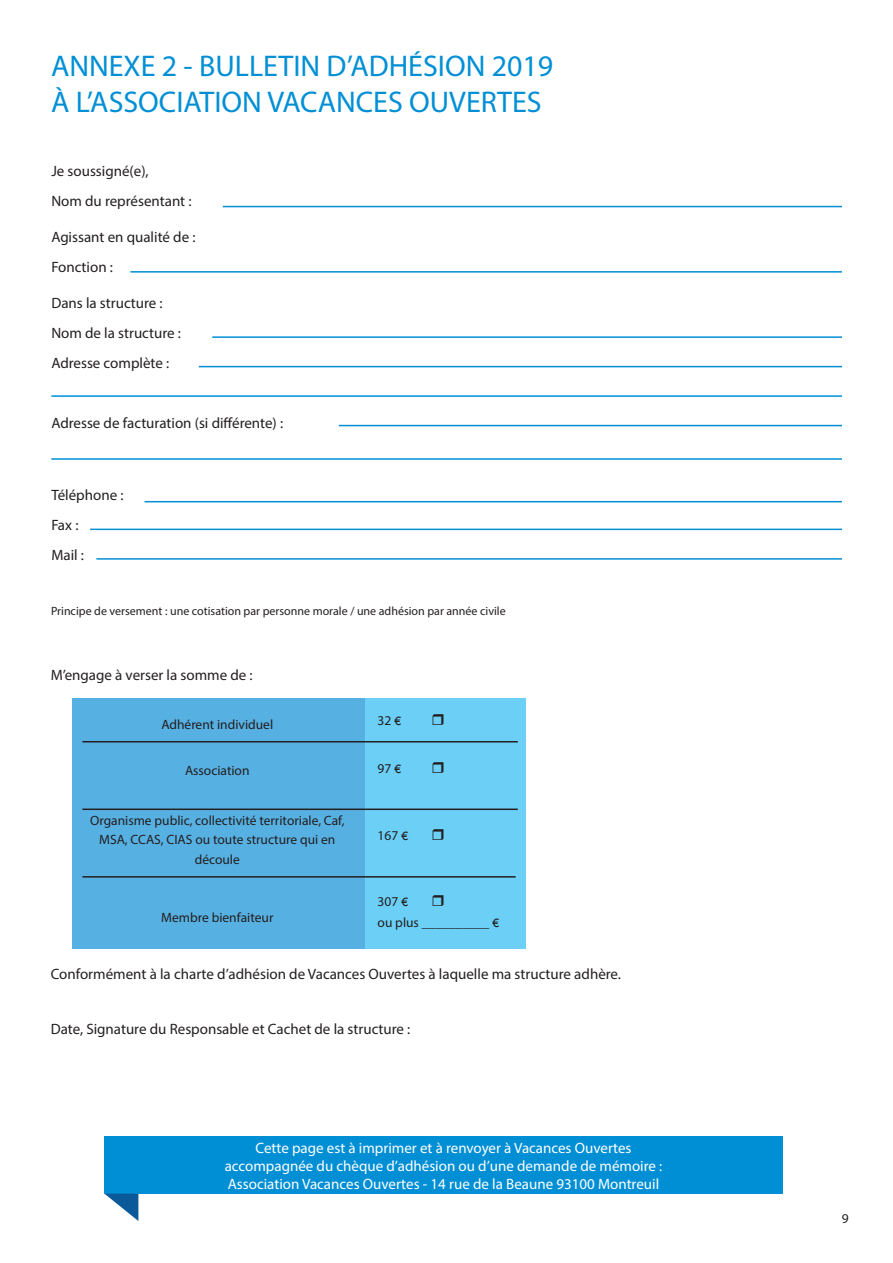
<style>
.page{position:relative;width:893px;height:1263px;background:#fff}
.page>*{position:absolute;margin:0;border:0;box-sizing:border-box;transform-origin:0 0}
.t1{font:30px/36px "Myriad Pro";color:#008fd5}
.t2{font:15px/30px "Myriad Pro";color:#231f20}
.t3{font:15px/18px "Myriad Pro";color:#fff;text-align:center}
.t4{font:13.5px/19.5px "Myriad Pro";color:#231f20}
.t5{font:12px "Myriad Pro";color:#231f20}
.s1{font-family:"Gill Sans";font-size:12px}
</style>
<div class="page">
<div style="left:72px;top:698px;width:294px;height:251px;background:#57b0e2"></div>
<div style="left:365px;top:698px;width:161px;height:251px;background:#6bcff6"></div>
<div style="left:104px;top:1136px;width:679px;height:58px;background:#008fd5"></div>
<hr style="left:82px;top:741px;width:436px;height:1px;background:#231f20">
<hr style="left:82px;top:808px;width:436px;height:2px;background:#231f20">
<hr style="left:82px;top:876px;width:434px;height:1px;background:#231f20">
<svg style="left:105px;top:1194px;width:33px;height:27px"></svg>
<hr style="left:223px;top:206px;width:619px;height:1px;background:#008fd5">
<hr style="left:130px;top:271px;width:712px;height:2px;background:#008fd5">
<hr style="left:212px;top:336px;width:630px;height:2px;background:#008fd5">
<hr style="left:199px;top:366px;width:643px;height:1px;background:#008fd5">
<hr style="left:51px;top:395px;width:791px;height:2px;background:#008fd5">
<hr style="left:339px;top:425px;width:503px;height:1px;background:#008fd5">
<hr style="left:51px;top:458px;width:791px;height:2px;background:#008fd5">
<hr style="left:145px;top:501px;width:697px;height:1px;background:#008fd5">
<hr style="left:90px;top:529px;width:752px;height:1px;background:#008fd5">
<hr style="left:96px;top:558px;width:746px;height:2px;background:#008fd5">
<h1 class="t1" style="left:51px;top:47px;width:504px">ANNEXE 2 - BULLETIN D’ADHÉSION 2019<br>À L’ASSOCIATION VACANCES OUVERTES</h1>
<p class="t2" style="left:51px;top:155px;width:142px">Je soussigné(e),<br>Nom du représentant :</p>
<p class="t2" style="left:51px;top:221px;width:146px">Agissant en qualité de :<br>Fonction :</p>
<p class="t2" style="left:51px;top:287px;width:131px">Dans la structure :<br>Nom de la structure :<br>Adresse complète :</p>
<p class="t2" style="left:51px;top:407px;width:233px">Adresse de facturation (si différente) :</p>
<p class="t2" style="left:51px;top:479px;width:74px">Téléphone :<br>Fax :<br>Mail :</p>
<p class="t5" style="left:51px;top:603px;width:456px">Principe de versement : une cotisation par personne morale / une adhésion par année civile</p>
<p class="t2" style="left:51px;top:659px;width:204px">M’engage à verser la somme de :</p>
<p class="t4" style="left:161px;top:714px;width:113px">Adhérent individuel</p>
<p class="t4" style="left:185px;top:761px;width:66px">Association</p>
<p class="t4" style="left:90px;top:810px;width:256px;text-align:center">Organisme public, collectivité territoriale, Caf,<br>MSA, CCAS, CIAS ou toute structure qui en découle</p>
<p class="t4" style="left:161px;top:908px;width:114px">Membre bienfaiteur</p>
<p class="t4" style="left:378px;top:710px;width:26px">32 <span class="s1">€</span></p>
<p class="t4" style="left:378px;top:758px;width:26px">97 <span class="s1">€</span></p>
<p class="t4" style="left:378px;top:826px;width:32px">167 <span class="s1">€</span></p>
<p class="t4" style="left:378px;top:891px;width:123px;line-height:21px">307 <span class="s1">€<br></span>ou plus __________ <span class="s1">€</span></p>
<p class="t2" style="left:51px;top:958px;width:572px">Conformément à la charte d’adhésion de Vacances Ouvertes à laquelle ma structure adhère.</p>
<p class="t2" style="left:51px;top:1014px;width:361px">Date, Signature du Responsable et Cachet de la structure :</p>
<p class="t3" style="left:225px;top:1139px;width:439px">Cette page est à imprimer et à renvoyer à Vacances Ouvertes accompagnée du chèque d’adhésion ou d’une demande de mémoire :<br>Association Vacances Ouvertes - 14 rue de la Beaune 93100 Montreuil</p>
<p class="t4" style="left:842px;top:1209px;width:8px">9</p>
</div>
